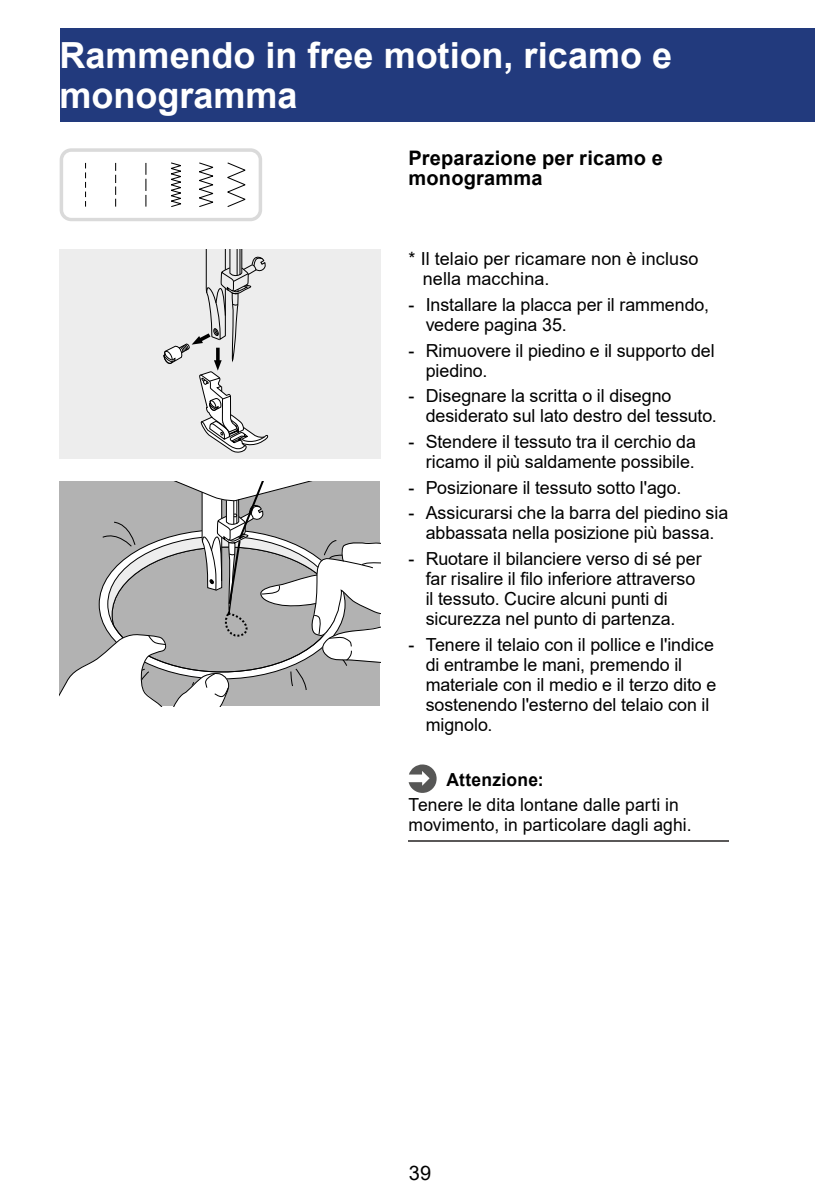
<style>
.page{position:relative;width:840px;height:1191px;background:#fff}
.page>*{position:absolute;margin:0;border:0;box-sizing:border-box;transform-origin:0 0}
.t1{font:700 36px/40px "Arial";color:#fff}
.t2{font:700 20px/20px "Arial";letter-spacing:.01em;color:#000}
.t3{font:20px "Arial";color:#000}
.t4{font:18px/20px "Arial";color:#000}
.t5{font:700 18px "Arial";letter-spacing:.015em;color:#000}
</style>
<div class="page">
<div style="left:60px;top:28px;width:754px;height:94px;background:#223a7d"></div>
<svg style="left:408px;top:764px;width:28px;height:28px"></svg>
<hr style="left:408px;top:840px;width:321px;height:2px;background:#5a5858">
<svg style="left:60px;top:148px;width:202px;height:73px"></svg>
<div style="left:60px;top:249px;width:321px;height:210px;background:#ededed"></div>
<svg style="left:163px;top:249px;width:106px;height:204px"></svg>
<svg style="left:60px;top:481px;width:320px;height:225px"></svg>
<h1 class="t1" style="left:60px;top:36px;width:613px">Rammendo in free motion, ricamo e monogramma</h1>
<p class="t2" style="left:408px;top:149px;width:255px">Preparazione per ricamo e monogramma</p>
<p class="t4" style="left:422px;top:248px;width:277px;text-indent:-14px">* Il telaio per ricamare non è incluso nella macchina.</p>
<p class="t4" style="left:425px;top:294px;width:285px;text-indent:-17px">- Installare la placca per il rammendo, vedere pagina 35.</p>
<p class="t4" style="left:425px;top:340px;width:290px;text-indent:-17px">- Rimuovere il piedino e il supporto del piedino.</p>
<p class="t4" style="left:425px;top:386px;width:292px;text-indent:-17px">- Disegnare la scritta o il disegno desiderato sul lato destro del tessuto.</p>
<p class="t4" style="left:408px;top:431px;width:289px;text-align:right">- Stendere il tessuto tra il cerchio da ricamo il più saldamente possibile.</p>
<p class="t4" style="left:408px;top:477px;width:274px">- Posizionare il tessuto sotto l'ago.</p>
<p class="t4" style="left:408px;top:503px;width:321px;text-align:center">- Assicurarsi che la barra del piedino sia abbassata nella posizione più bassa.</p>
<p class="t4" style="left:425px;top:548px;width:277px;text-indent:-17px">- Ruotare il bilanciere verso di sé per far risalire il filo inferiore attraverso il tessuto. Cucire alcuni punti di sicurezza nel punto di partenza.</p>
<p class="t4" style="left:425px;top:634px;width:292px;text-indent:-17px">- Tenere il telaio con il pollice e l'indice di entrambe le mani, premendo il materiale con il medio e il terzo dito e sostenendo l'esterno del telaio con il mignolo.</p>
<p class="t5" style="left:446px;top:767px;width:99px">Attenzione:</p>
<p class="t4" style="left:408px;top:794px;width:284px">Tenere le dita lontane dalle parti in movimento, in particolare dagli aghi.</p>
<p class="t3" style="left:408px;top:1159px;width:24px">39</p>
</div>
